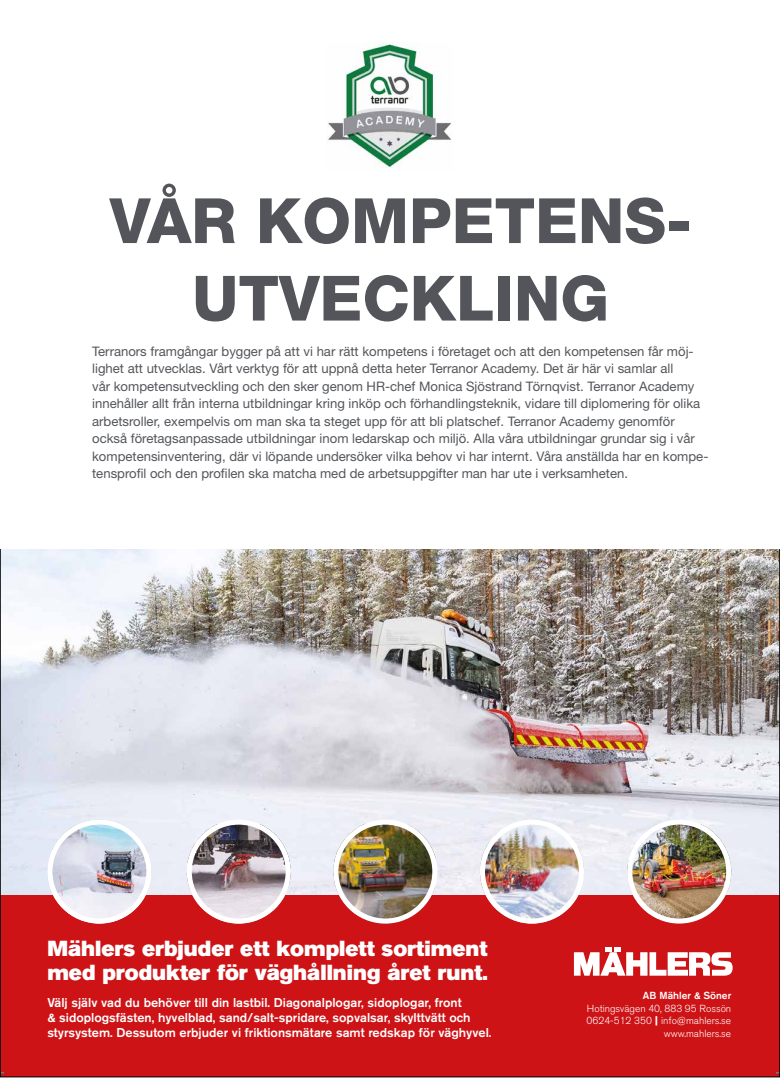
<style>
.page{position:relative;width:780px;height:1081px;background:#fff}
.page>*{position:absolute;margin:0;border:0;box-sizing:border-box;transform-origin:0 0}
.t1{font:800 62.5px/77.5px "Helvetica Neue LT Std";color:#53555a;text-align:center}
.t2{font:21.62px/24.1px "Akzidenz Grotesk Pro Super";color:#fff}
.t3{font:13.12px/17.5px "Helvetica Neue LT Std";color:#53555a}
.t4{font:500 12.75px/15.2px "Akzidenz Grotesk Pro";color:#fff}
.t5{font:300 10.12px/12.8px "Akzidenz Grotesk BQ";color:#fff;text-align:right}
.t6{font:500 10.12px "Akzidenz Grotesk BQ";color:#fff}
.s1{font-family:"Akzidenz Grotesk BQ Super";font-weight:400}
</style>
<div class="page">
<img style="left:0;top:549px;width:780px;height:528px">
<img style="left:328px;top:44px;width:123px;height:123px">
<h1 class="t1" style="left:110px;top:182px;width:583px">VÅR KOMPETENS-<br>UTVECKLING</h1>
<p class="t3" style="left:92px;top:342px;width:617px">Terranors framgångar bygger på att vi har rätt kompetens i företaget och att den kompetensen får möj&shy;lighet att utvecklas. Vårt verktyg för att uppnå detta heter Terranor Academy. Det är här vi samlar all<br>vår kompetensutveckling och den sker genom HR-chef Monica Sjöstrand Törnqvist. Terranor Academy innehåller allt från interna utbildningar kring inköp och förhandlingsteknik, vidare till diplomering för olika arbetsroller, exempelvis om man ska ta steget upp för att bli platschef. Terranor Academy genomför också företagsanpassade utbildningar inom ledarskap och miljö. Alla våra utbildningar grundar sig i vår kompetensinventering, där vi löpande undersöker vilka behov vi har internt. Våra anställda har en kompe&shy;tensprofil och den profilen ska matcha med de arbetsuppgifter man har ute i verksamheten.</p>
<h2 class="t2" style="left:47px;top:936px;width:442px">Mählers erbjuder ett komplett sortiment med produkter för väghållning året runt.</h2>
<p class="t4" style="left:47px;top:994px;width:445px">Välj själv vad du behöver till din lastbil. Diagonalplogar, sidoplogar, front<br>&amp; sidoplogsfästen, hyvelblad, sand/salt-spridare, sopvalsar, skylttvätt och styrsystem. Dessutom erbjuder vi friktionsmätare samt redskap för väghyvel.</p>
<p class="t6" style="left:643px;top:989px;width:90px">AB Mähler &amp; Söner</p>
<p class="t5" style="left:586px;top:1002px;width:146px">Hotingsvägen 40, 883 95 Rossön<br>0624-512 350 <span class="s1">|</span> info@mahlers.se www.mahlers.se</p>
</div>
